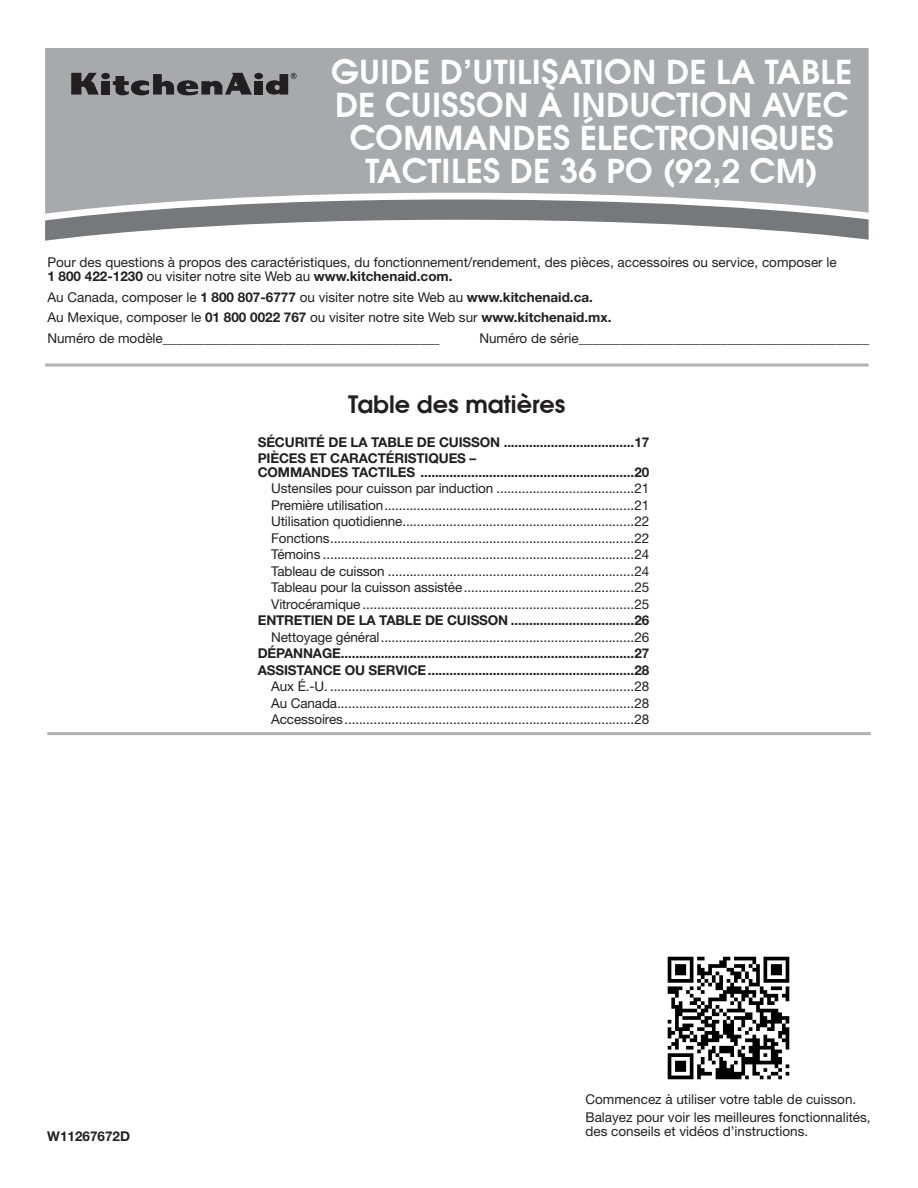
<style>
.page{position:relative;width:918px;height:1188px;background:#fff}
.page>*{position:absolute;margin:0;border:0;box-sizing:border-box;transform-origin:0 0}
.Cover_Heading_1{font:600 33px/33px "Avant Garde";letter-spacing:.005em;color:#fff;text-align:center}
.Cover_Heading_2{font:600 24px "Avant Garde";color:#231f20}
.Body{font:13.5px/14px "Helvetica Neue LT Std";color:#231f20}
.Page_Number_Left{font:700 13.5px/13.5px "Helvetica Neue LT Std";letter-spacing:-.01em;color:#231f20}
.s1{font-weight:700}
</style>
<div class="page">
<div style="left:45px;top:48px;width:824px;height:152px;background:#a8a9ad"></div>
<svg style="left:45px;top:200px;width:824px;height:41px"></svg>
<div style="left:101px;top:81px;width:9px;height:14px;background:#231f20"></div>
<div style="left:101px;top:73px;width:9px;height:6px;background:#231f20;border-radius:50%"></div>
<div style="left:254px;top:81px;width:9px;height:14px;background:#231f20"></div>
<div style="left:254px;top:73px;width:9px;height:6px;background:#231f20;border-radius:50%"></div>
<svg style="left:71px;top:73px;width:28px;height:22px"></svg>
<svg style="left:113px;top:73px;width:139px;height:22px;background:#676568"></svg>
<svg style="left:266px;top:73px;width:31px;height:22px"></svg>
<hr style="left:45px;top:364px;width:824px;height:3px;background:#b2b3b7">
<hr style="left:47px;top:732px;width:824px;height:3px;background:#b2b3b7">
<img style="left:667px;top:956px;width:123px;height:124px">
<p class="Cover_Heading_1" style="left:331px;top:55px;width:522px">GUIDE D’UTILISATION DE LA TABLE<br>DE CUISSON À INDUCTION AVEC<br>COMMANDES ÉLECTRONIQUES<br>TACTILES DE 36 PO (92,2 CM)</p>
<p class="Body" style="left:47px;top:255px;width:791px">Pour des questions à propos des caractéristiques, du fonctionnement/rendement, des pièces, accessoires ou service, composer le<br><span class="s1">1 800 422-1230</span> ou visiter notre site Web au <span class="s1">www.kitchenaid.com.</span></p>
<p class="Body" style="left:47px;top:290px;width:547px">Au Canada, composer le <span class="s1">1 800 807-6777</span> ou visiter notre site Web au <span class="s1">www.kitchenaid.ca.</span></p>
<p class="Body" style="left:47px;top:311px;width:566px">Au Mexique, composer le <span class="s1">01 800 0022 767</span> ou visiter notre site Web sur <span class="s1">www.kitchenaid.mx.</span></p>
<p class="Body" style="left:47px;top:331px;width:394px">Numéro de modèle_________________________________________</p>
<p class="Body" style="left:479px;top:331px;width:391px">Numéro de série___________________________________________</p>
<p class="Cover_Heading_2" style="left:348px;top:389px;width:219px">Table des matières</p>
<p class="Page_Number_Left" style="left:258px;top:435px;width:393px">SÉCURITÉ DE LA TABLE DE CUISSON ....................................17</p>
<p class="Page_Number_Left" style="left:258px;top:451px;width:393px">PIÈCES ET CARACTÉRISTIQUES –<br>COMMANDES TACTILES ...........................................................20</p>
<p class="Body" style="left:271px;top:481px;width:380px">Ustensiles pour cuisson par induction ......................................21</p>
<p class="Body" style="left:271px;top:498px;width:379px">Première utilisation.....................................................................21</p>
<p class="Body" style="left:271px;top:514px;width:379px">Utilisation quotidienne................................................................22</p>
<p class="Body" style="left:271px;top:531px;width:379px">Fonctions....................................................................................22</p>
<p class="Body" style="left:271px;top:547px;width:379px">Témoins ......................................................................................24</p>
<p class="Body" style="left:271px;top:564px;width:379px">Tableau de cuisson ....................................................................24</p>
<p class="Body" style="left:271px;top:580px;width:379px">Tableau pour la cuisson assistée...............................................25</p>
<p class="Body" style="left:271px;top:597px;width:379px">Vitrocéramique ...........................................................................25</p>
<p class="Page_Number_Left" style="left:258px;top:613px;width:393px">ENTRETIEN DE LA TABLE DE CUISSON ..................................26</p>
<p class="Body" style="left:271px;top:630px;width:379px">Nettoyage général......................................................................26</p>
<p class="Page_Number_Left" style="left:258px;top:646px;width:393px">DÉPANNAGE.................................................................................27</p>
<p class="Page_Number_Left" style="left:258px;top:663px;width:393px">ASSISTANCE OU SERVICE.........................................................28</p>
<p class="Body" style="left:271px;top:679px;width:379px">Aux É.-U. ....................................................................................28</p>
<p class="Body" style="left:271px;top:696px;width:379px">Au Canada..................................................................................28</p>
<p class="Body" style="left:271px;top:712px;width:379px">Accessoires................................................................................28</p>
<p class="Page_Number_Left" style="left:47px;top:1129px;width:84px">W11267672D</p>
<p class="Body" style="left:585px;top:1092px;width:272px">Commencez à utiliser votre table de cuisson.</p>
<p class="Body" style="left:585px;top:1110px;width:287px">Balayez pour voir les meilleures fonctionnalités, des conseils et vidéos d’instructions.</p>
</div>
